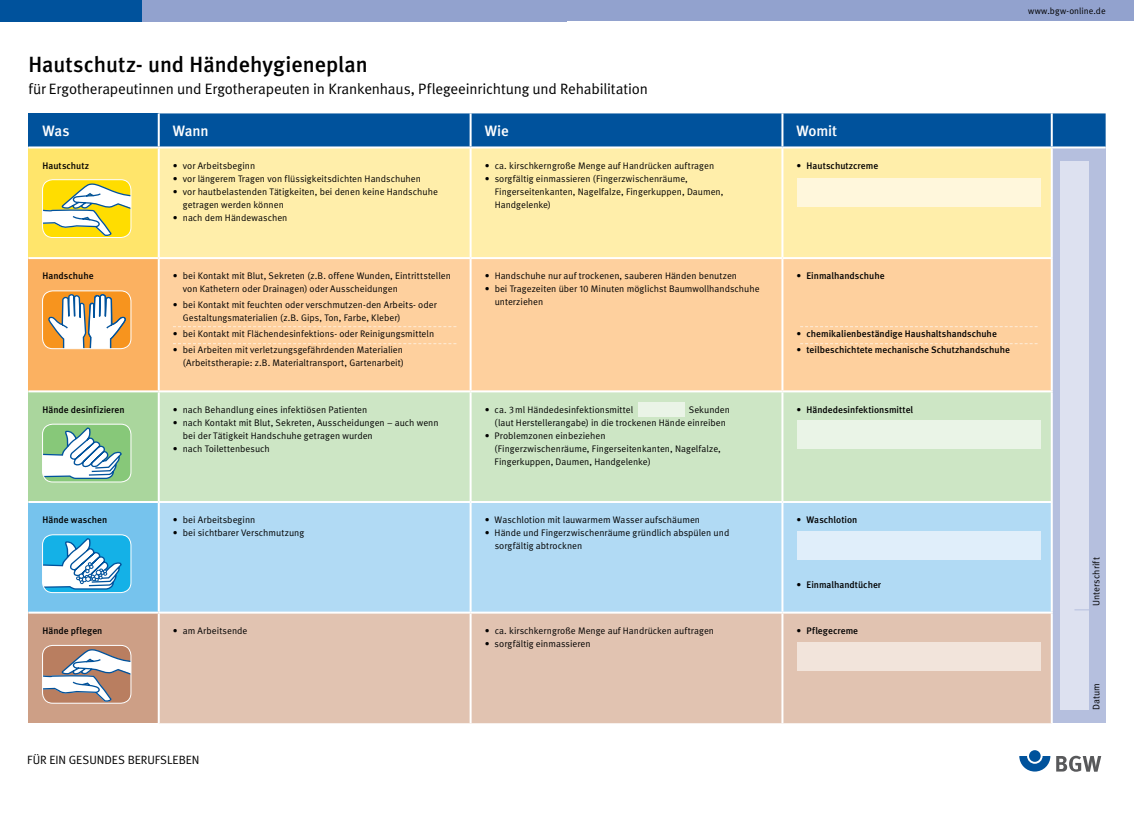
<style>
.page{position:relative;width:1134px;height:814px;background:#fff}
.page>*{position:absolute;margin:0;border:0;box-sizing:border-box;transform-origin:0 0}
.t1{font:500 22px "DGUV Meta";color:#000}
.t2{font:15px "DGUV Meta";letter-spacing:-.01em;color:#000}
.t3{font:500 15px "DGUV Meta";letter-spacing:-.01em;color:#fff}
.t4{font:12px "DGUV Meta";letter-spacing:-.005em;color:#000}
.t5{font:9.5px/13px "DGUV Meta";letter-spacing:.005em;color:#000}
.t6{font:500 9.5px "DGUV Meta";color:#000}
.t7{font:9px "DGUV Meta";letter-spacing:.005em;color:#000}
.s1{font-weight:400}
</style>
<div class="page">
<div style="left:28px;top:113px;width:131px;height:34px;background:#00529c"></div>
<div style="left:160px;top:113px;width:946px;height:33px;background:#00529c"></div>
<div style="left:28px;top:147px;width:131px;height:111px;background:#ffe56b"></div>
<div style="left:160px;top:148px;width:891px;height:109px;background:#fea"></div>
<div style="left:1052px;top:147px;width:54px;height:576px;background:#b5bfde"></div>
<div style="left:28px;top:258px;width:131px;height:133px;background:#fbb161"></div>
<div style="left:160px;top:259px;width:891px;height:131px;background:#fed09e"></div>
<div style="left:28px;top:391px;width:131px;height:111px;background:#aad69d"></div>
<div style="left:160px;top:392px;width:891px;height:109px;background:#cde6c5"></div>
<div style="left:28px;top:502px;width:131px;height:110px;background:#76c3ed"></div>
<div style="left:160px;top:503px;width:891px;height:108px;background:#b1daf4"></div>
<div style="left:28px;top:612px;width:131px;height:111px;background:#cd9f86"></div>
<div style="left:160px;top:613px;width:891px;height:110px;background:#e1c3b1"></div>
<hr style="left:28px;top:146px;width:131px;height:2px;background:#fff">
<hr style="left:158px;top:113px;width:2px;height:33px;background:#fff">
<hr style="left:470px;top:113px;width:2px;height:33px;background:#fff">
<hr style="left:781px;top:113px;width:2px;height:33px;background:#fff">
<hr style="left:1051px;top:113px;width:2px;height:33px;background:#fff">
<hr style="left:1052px;top:146px;width:54px;height:2px;background:#fff">
<hr style="left:158px;top:148px;width:2px;height:109px;background:#fff">
<hr style="left:470px;top:148px;width:2px;height:109px;background:#fff">
<hr style="left:781px;top:148px;width:2px;height:109px;background:#fff">
<hr style="left:1051px;top:148px;width:2px;height:109px;background:#fff">
<hr style="left:28px;top:257px;width:131px;height:2px;background:#fff">
<hr style="left:158px;top:259px;width:2px;height:131px;background:#fff">
<hr style="left:470px;top:259px;width:2px;height:131px;background:#fff">
<hr style="left:781px;top:259px;width:2px;height:131px;background:#fff">
<hr style="left:1051px;top:259px;width:2px;height:131px;background:#fff">
<hr style="left:782px;top:257px;width:271px;height:2px;background:#fff">
<hr style="left:28px;top:390px;width:131px;height:2px;background:#fff">
<hr style="left:158px;top:392px;width:2px;height:109px;background:#fff">
<hr style="left:470px;top:392px;width:2px;height:109px;background:#fff">
<hr style="left:781px;top:392px;width:2px;height:109px;background:#fff">
<hr style="left:1051px;top:392px;width:2px;height:109px;background:#fff">
<hr style="left:782px;top:390px;width:271px;height:2px;background:#fff">
<hr style="left:28px;top:501px;width:131px;height:2px;background:#fff">
<hr style="left:158px;top:503px;width:2px;height:108px;background:#fff">
<hr style="left:470px;top:503px;width:2px;height:108px;background:#fff">
<hr style="left:781px;top:503px;width:2px;height:108px;background:#fff">
<hr style="left:1051px;top:503px;width:2px;height:108px;background:#fff">
<hr style="left:782px;top:501px;width:271px;height:2px;background:#fff">
<hr style="left:28px;top:611px;width:131px;height:2px;background:#fff">
<hr style="left:158px;top:613px;width:2px;height:110px;background:#fff">
<hr style="left:470px;top:613px;width:2px;height:110px;background:#fff">
<hr style="left:781px;top:613px;width:2px;height:110px;background:#fff">
<hr style="left:1051px;top:613px;width:2px;height:110px;background:#fff">
<hr style="left:782px;top:611px;width:271px;height:2px;background:#fff">
<svg style="left:43px;top:180px;width:88px;height:57px;background:#e2d868"></svg>
<div style="left:42px;top:179px;width:89px;height:59px;border:1px solid #fff;border-radius:10px"></div>
<svg style="left:43px;top:291px;width:88px;height:57px;background:#d7b78d"></svg>
<div style="left:42px;top:290px;width:89px;height:59px;border:1px solid #fff;border-radius:10px"></div>
<svg style="left:43px;top:425px;width:88px;height:57px;background:#a3cdb2"></svg>
<div style="left:42px;top:423px;width:89px;height:59px;border:1px solid #fff;border-radius:10px"></div>
<svg style="left:43px;top:534px;width:88px;height:58px;background:#68bee3"></svg>
<div style="left:42px;top:534px;width:89px;height:59px;border:1px solid #fff;border-radius:10px"></div>
<svg style="left:173px;top:326px;width:283px;height:1px"></svg>
<svg style="left:173px;top:343px;width:283px;height:1px"></svg>
<svg style="left:800px;top:326px;width:237px;height:1px"></svg>
<svg style="left:800px;top:343px;width:237px;height:1px"></svg>
<div style="left:797px;top:178px;width:243px;height:29px;background:#fff7dc"></div>
<div style="left:797px;top:642px;width:243px;height:28px;background:#f2e4db"></div>
<div style="left:797px;top:420px;width:243px;height:29px;background:#eaf4e7"></div>
<div style="left:638px;top:403px;width:46px;height:14px;background:#eaf4e7"></div>
<div style="left:797px;top:531px;width:243px;height:28px;background:#e0eefa"></div>
<svg style="left:43px;top:645px;width:88px;height:58px;background:#bca59d"></svg>
<div style="left:42px;top:645px;width:89px;height:58px;border:1px solid #fff;border-radius:10px"></div>
<div style="left:1060px;top:161px;width:29px;height:548px;background:#dde1f0"></div>
<svg style="left:1074px;top:609px;width:15px;height:1px"></svg>
<div style="left:558px;top:0;width:576px;height:21px;background:#92a2ce"></div>
<div style="left:0;top:0;width:567px;height:21px;background:#92a2ce"></div>
<div style="left:0;top:0;width:142px;height:21px;background:#00529c"></div>
<svg style="left:1019px;top:756px;width:31px;height:15px"></svg>
<div style="left:1029px;top:750px;width:12px;height:11px;background:#00529c;border-radius:50%"></div>
<svg style="left:1056px;top:755px;width:45px;height:16px"></svg>
<h1 class="t1" style="left:28px;top:52px;width:341px">Hautschutz- und Händehygieneplan</h1>
<h2 class="t2" style="left:28px;top:80px;width:621px">für Ergotherapeutinnen und Ergotherapeuten in Krankenhaus, Pflegeeinrichtung und Rehabilitation</h2>
<h2 class="t3" style="left:43px;top:122px;width:29px">Was</h2>
<h2 class="t3" style="left:173px;top:122px;width:37px">Wann</h2>
<h2 class="t3" style="left:485px;top:122px;width:25px">Wie</h2>
<h2 class="t3" style="left:797px;top:122px;width:42px">Womit</h2>
<p class="t6" style="left:43px;top:160px;width:48px">Hautschutz</p>
<p class="t5" style="left:173px;top:159px;width:84px">• vor Arbeitsbeginn</p>
<p class="t5" style="left:173px;top:172px;width:249px">• vor längerem Tragen von flüssigkeitsdichten Handschuhen</p>
<p class="t5" style="left:183px;top:185px;width:256px;text-indent:-10px">• vor hautbelastenden Tätigkeiten, bei denen keine Handschuhe getragen werden können</p>
<p class="t5" style="left:173px;top:211px;width:116px">• nach dem Händewaschen</p>
<p class="t5" style="left:485px;top:159px;width:231px">• ca. kirschkerngroße Menge auf Handrücken auftragen</p>
<p class="t5" style="left:495px;top:172px;width:230px;text-indent:-10px">• sorgfältig einmassieren (Fingerzwischenräume,<br>Fingerseitenkanten, Nagelfalze, Fingerkuppen, Daumen,<br>Handgelenke)</p>
<p class="t6" style="left:797px;top:160px;width:83px"><span class="s1">•</span> Hautschutzcreme</p>
<p class="t7" style="left:1028px;top:6px;width:79px">www.bgw-online.de</p>
<p class="t6" style="left:43px;top:270px;width:53px">Handschuhe</p>
<p class="t5" style="left:183px;top:270px;width:270px;text-indent:-10px">• bei Kontakt mit Blut, Sekreten (z.B. offene Wunden, Eintrittstellen von Kathetern oder Drainagen) oder Ausscheidungen</p>
<p class="t5" style="left:183px;top:299px;width:255px;text-indent:-10px">• bei Kontakt mit feuchten oder verschmutzen-den Arbeits- oder<br>Gestaltungsmaterialien (z.B. Gips, Ton, Farbe, Kleber)</p>
<p class="t5" style="left:173px;top:327px;width:263px">• bei Kontakt mit Flächendesinfektions- oder Reinigungsmitteln</p>
<p class="t5" style="left:173px;top:343px;width:233px;text-align:right">• bei Arbeiten mit verletzungsgefährdenden Materialien (Arbeitstherapie: z.B. Materialtransport, Gartenarbeit)</p>
<p class="t5" style="left:485px;top:270px;width:254px">• Handschuhe nur auf trockenen, sauberen Händen benutzen</p>
<p class="t5" style="left:495px;top:283px;width:266px;text-indent:-10px">• bei Tragezeiten über 10 Minuten möglichst Baumwollhandschuhe unterziehen</p>
<p class="t6" style="left:796px;top:270px;width:90px"><span class="s1">•</span> Einmalhandschuhe</p>
<p class="t6" style="left:796px;top:328px;width:202px"><span class="s1">•</span> chemikalienbeständige Haushaltshandschuhe</p>
<p class="t6" style="left:796px;top:344px;width:215px"><span class="s1">•</span> teilbeschichtete mechanische Schutzhandschuhe</p>
<p class="t6" style="left:42px;top:404px;width:84px">Hände desinfizieren</p>
<p class="t5" style="left:173px;top:403px;width:196px">• nach Behandlung eines infektiösen Patienten</p>
<p class="t5" style="left:183px;top:416px;width:257px;text-indent:-10px">• nach Kontakt mit Blut, Sekreten, Ausscheidungen – auch wenn bei der Tätigkeit Handschuhe getragen wurden</p>
<p class="t5" style="left:173px;top:442px;width:98px">• nach Toilettenbesuch</p>
<p class="t5" style="left:495px;top:403px;width:237px;text-indent:194px">Sekunden (laut Herstellerangabe) in die trockenen Hände einreiben</p>
<p class="t5" style="left:495px;top:429px;width:228px;text-indent:-10px">• Problemzonen einbeziehen<br>(Fingerzwischenräume, Fingerseitenkanten, Nagelfalze,<br>Fingerkuppen, Daumen, Handgelenke)</p>
<p class="t5" style="left:485px;top:403px;width:150px">• ca. 3ml Händedesinfektionsmittel</p>
<p class="t6" style="left:796px;top:404px;width:118px"><span class="s1">•</span> Händedesinfektionsmittel</p>
<p class="t6" style="left:42px;top:514px;width:66px">Hände waschen</p>
<p class="t5" style="left:173px;top:513px;width:84px">• bei Arbeitsbeginn</p>
<p class="t5" style="left:173px;top:526px;width:133px">• bei sichtbarer Verschmutzung</p>
<p class="t5" style="left:485px;top:513px;width:217px">• Waschlotion mit lauwarmem Wasser aufschäumen</p>
<p class="t5" style="left:495px;top:526px;width:236px;text-indent:-10px">• Hände und Fingerzwischenräume gründlich -abspülen und sorgfältig abtrocknen</p>
<p class="t6" style="left:797px;top:514px;width:62px"><span class="s1">•</span> Waschlotion</p>
<p class="t6" style="left:797px;top:579px;width:86px"><span class="s1">•</span> Einmalhandtücher</p>
<p class="t5" style="left:1090px;top:605px;width:50px;rotate:-90deg">Unterschrift</p>
<p class="t6" style="left:42px;top:625px;width:61px">Hände pflegen</p>
<p class="t5" style="left:173px;top:624px;width:76px">• am Arbeitsende</p>
<p class="t5" style="left:485px;top:624px;width:231px">• ca. kirschkerngroße Menge auf Handrücken auftragen</p>
<p class="t5" style="left:485px;top:637px;width:107px">• sorgfältig einmassieren</p>
<p class="t6" style="left:797px;top:625px;width:63px"><span class="s1">•</span> Pflegecreme</p>
<p class="t5" style="left:1090px;top:709px;width:28px;rotate:-90deg">Datum</p>
<p class="t4" style="left:27px;top:753px;width:174px">FÜR EIN GESUNDES BERUFSLEBEN</p>
</div>
